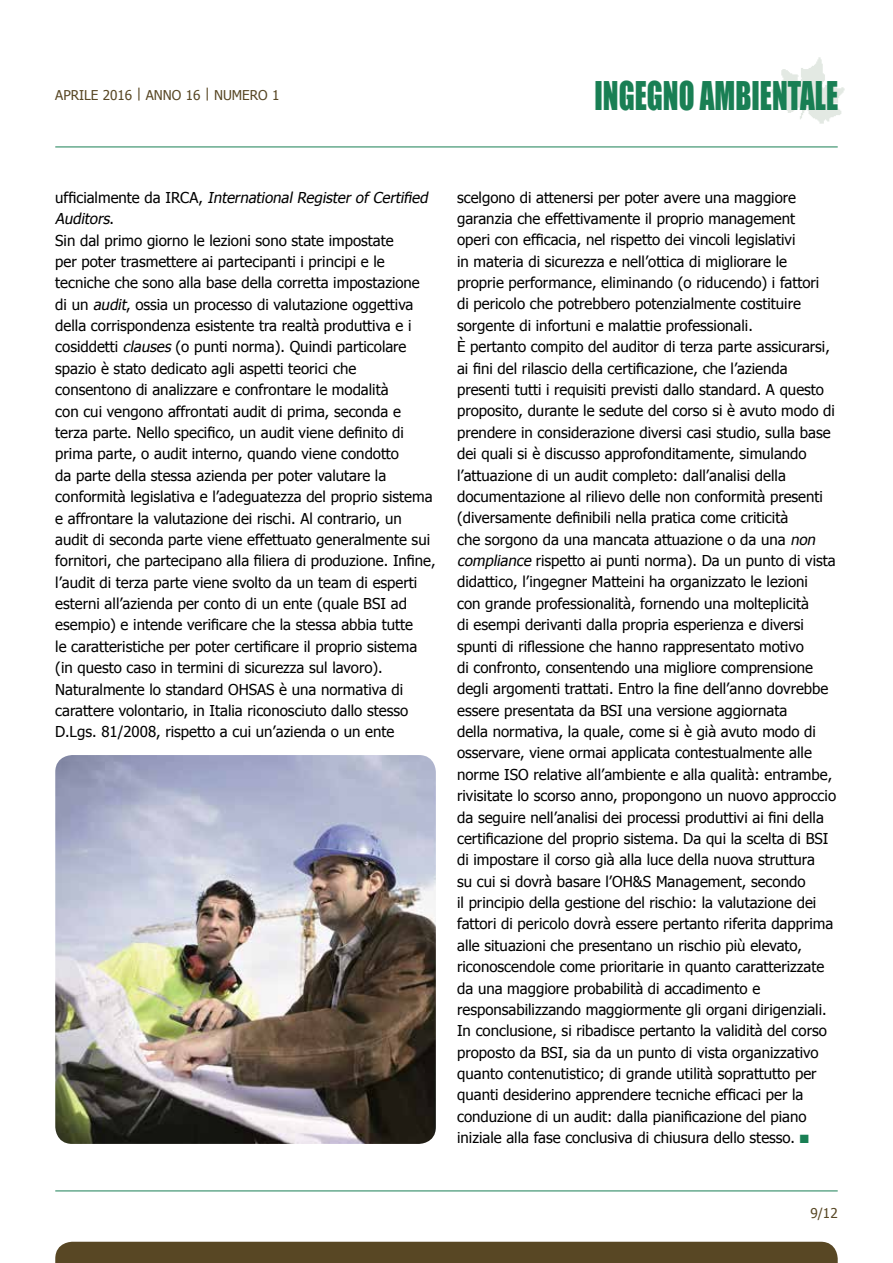
<style>
.page{position:relative;width:893px;height:1263px;background:#fff}
.page>*{position:absolute;margin:0;border:0;box-sizing:border-box;transform-origin:0 0}
.t1{font:36.3px "Impact";color:#197f54;scale:.8 1}
.t2{font:15px/21.3px "Tahoma";color:#000}
.t3{font:13.5px "Tahoma";color:#584724}
.s1{font-style:italic}
.s2{color:#197f54}
</style>
<div class="page">
<hr style="left:55px;top:147px;width:783px;height:1px;background:#197f54">
<img style="left:771px;top:57px;width:74px;height:67px">
<hr style="left:55px;top:1191px;width:783px;height:1px;background:#197f54">
<div style="left:55px;top:1242px;width:783px;height:21px;background:#584724"></div>
<img style="left:55px;top:755px;width:381px;height:389px">
<p class="t3" style="left:55px;top:86px;width:226px">APRILE 2016 | ANNO 16 | NUMERO 1</p>
<h1 class="t1" style="left:594px;top:73px;width:306px">INGEGNO AMBIENTALE</h1>
<p class="t2" style="left:55px;top:186px;width:382px">u ffi c i a l m e n t e d a I RCA , <span class="s1">International Register of Certified Auditors</span>.<br>Sin dal primo giorno le lezioni sono state impostate<br>per poter trasmettere ai partecipanti i principi e le tecniche che sono alla base della corretta impostazione<br>di un <span class="s1">audit</span>, ossia un processo di valutazione oggettiva della corrispondenza esistente tra realtà produttiva e i cosiddetti <span class="s1">clauses</span> (o punti norma). Quindi particolare spazio è stato dedicato agli aspetti teorici che consentono di analizzare e confrontare le modalità<br>con cui vengono affrontati audit di prima, seconda e terza parte. Nello specifico, un audit viene definito di prima parte, o audit interno, quando viene condotto<br>da parte della stessa azienda per poter valutare la conformità legislativa e l’adeguatezza del proprio sistema e affrontare la valutazione dei rischi. Al contrario, un audit di seconda parte viene effettuato generalmente sui fornitori, che partecipano alla filiera di produzione. Infine, l’audit di terza parte viene svolto da un team di esperti esterni all’azienda per conto di un ente (quale BSI ad esempio) e intende verificare che la stessa abbia tutte<br>le caratteristiche per poter certificare il proprio sistema (in questo caso in termini di sicurezza sul lavoro).<br>Naturalmente lo standard OHSAS è una normativa di carattere volontario, in Italia riconosciuto dallo stesso D.Lgs. 81/2008, rispetto a cui un’azienda o un ente</p>
<p class="t2" style="left:457px;top:186px;width:380px">scelgono di attenersi per poter avere una maggiore garanzia che effettivamente il proprio management<br>operi con efficacia, nel rispetto dei vincoli legislativi<br>in materia di sicurezza e nell’ottica di migliorare le proprie performance, eliminando (o riducendo) i fattori<br>di pericolo che potrebbero potenzialmente costituire sorgente di infortuni e malattie professionali.<br>È pertanto compito del auditor di terza parte assicurarsi, ai fini del rilascio della certificazione, che l’azienda presenti tutti i requisiti previsti dallo standard. A questo proposito, durante le sedute del corso si è avuto modo di prendere in considerazione diversi casi studio, sulla base dei quali si è discusso approfonditamente, simulando l’attuazione di un audit completo: dall’analisi della documentazione al rilievo delle non conformità presenti (diversamente definibili nella pratica come criticità<br>che sorgono da una mancata attuazione o da una <span class="s1">non compliance</span> rispetto ai punti norma). Da un punto di vista didattico, l’ingegner Matteini ha organizzato le lezioni<br>con grande professionalità, fornendo una molteplicità<br>di esempi derivanti dalla propria esperienza e diversi spunti di riflessione che hanno rappresentato motivo<br>di confronto, consentendo una migliore comprensione degli argomenti trattati. Entro la fine dell’anno dovrebbe essere presentata da BSI una versione aggiornata<br>della normativa, la quale, come si è già avuto modo di osservare, viene ormai applicata contestualmente alle norme ISO relative all’ambiente e alla qualità: entrambe, rivisitate lo scorso anno, propongono un nuovo approccio da seguire nell’analisi dei processi produttivi ai fini della certificazione del proprio sistema. Da qui la scelta di BSI di impostare il corso già alla luce della nuova struttura<br>su cui si dovrà basare l’OH&amp;S Management, secondo<br>il principio della gestione del rischio: la valutazione dei fattori di pericolo dovrà essere pertanto riferita dapprima alle situazioni che presentano un rischio più elevato, riconoscendole come prioritarie in quanto caratterizzate da una maggiore probabilità di accadimento e responsabilizzando maggiormente gli organi dirigenziali.<br>In conclusione, si ribadisce pertanto la validità del corso proposto da BSI, sia da un punto di vista organizzativo quanto contenutistico; di grande utilità soprattutto per quanti desiderino apprendere tecniche efficaci per la conduzione di un audit: dalla pianificazione del piano iniziale alla fase conclusiva di chiusura dello stesso. <span class="s2">■</span></p>
<p class="t3" style="left:810px;top:1204px;width:29px">9/12</p>
</div>
